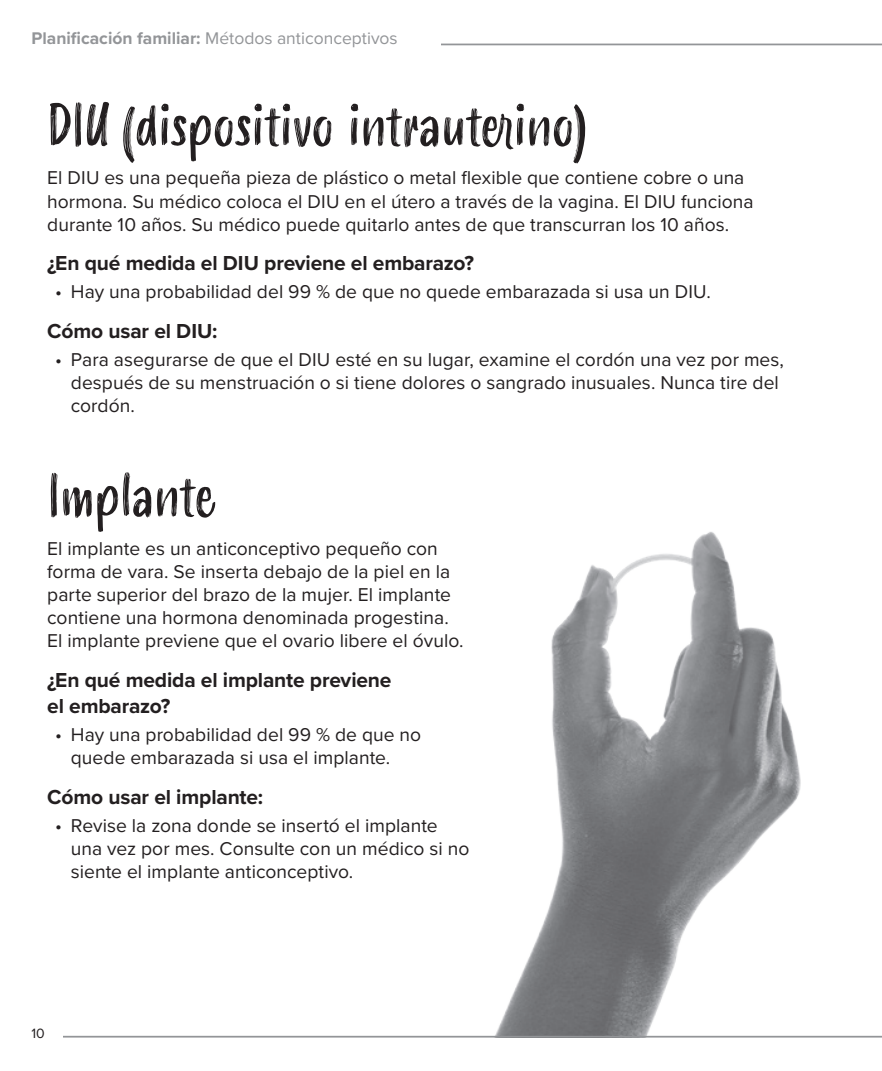
<style>
.page{position:relative;width:882px;height:1071px;background:#fff}
.page>*{position:absolute;margin:0;border:0;box-sizing:border-box;transform-origin:0 0}
.t1{font:56px "Smoothy";letter-spacing:-.01em;color:#231f20}
.t2{font:700 21px/26.2px "Proxima Nova";letter-spacing:-.005em;color:#231f20}
.t3{font:19.25px/23.1px "Proxima Nova";letter-spacing:.005em;color:#231f20}
.t4{font:700 17.5px "Proxima Nova";color:#939598}
.t5{font:14px "Proxima Nova";color:#231f20}
.s1{font-weight:400}
</style>
<div class="page">
<img style="left:493px;top:532px;width:326px;height:504px">
<hr style="left:441px;top:44px;width:441px;height:1px;background:#939598">
<hr style="left:63px;top:1036px;width:819px;height:2px;background:#939598">
<p class="t4" style="left:32px;top:25px;width:368px">Planificación familiar: <span class="s1">Métodos anticonceptivos</span></p>
<h1 class="t1" style="left:47px;top:85px;width:543px">DIU (dispositivo intrauterino)</h1>
<p class="t3" style="left:47px;top:166px;width:708px">El DIU es una pequeña pieza de plástico o metal flexible que contiene cobre o una hormona. Su médico coloca el DIU en el útero a través de la vagina. El DIU funciona durante 10 años. Su médico puede quitarlo antes de que transcurran los 10 años.</p>
<p class="t2" style="left:47px;top:249px;width:428px">¿En qué medida el DIU previene el embarazo?</p>
<p class="t3" style="left:55px;top:280px;width:657px">• Hay una probabilidad del 99 % de que no quede embarazada si usa un DIU.</p>
<p class="t2" style="left:47px;top:317px;width:172px">Cómo usar el DIU:</p>
<p class="t3" style="left:71px;top:347px;width:715px;text-indent:-16px">• Para asegurarse de que el DIU esté en su lugar, examine el cordón una vez por mes, después de su menstruación o si tiene dolores o sangrado inusuales. Nunca tire del cordón.</p>
<h1 class="t1" style="left:47px;top:455px;width:171px">Implante</h1>
<p class="t3" style="left:47px;top:536px;width:418px">El implante es un anticonceptivo pequeño con forma de vara. Se inserta debajo de la piel en la parte superior del brazo de la mujer. El implante contiene una hormona denominada progestina.<br>El implante previene que el ovario libere el óvulo.</p>
<p class="t2" style="left:47px;top:666px;width:346px">¿En qué medida el implante previene el embarazo?</p>
<p class="t3" style="left:71px;top:722px;width:352px;text-indent:-16px">• Hay una probabilidad del 99 % de que no quede embarazada si usa el implante.</p>
<p class="t2" style="left:47px;top:783px;width:217px">Cómo usar el implante:</p>
<p class="t3" style="left:71px;top:813px;width:400px;text-indent:-16px">• Revise la zona donde se insertó el implante una vez por mes. Consulte con un médico si no siente el implante anticonceptivo.</p>
<p class="t5" style="left:32px;top:1023px;width:15px">10</p>
</div>
